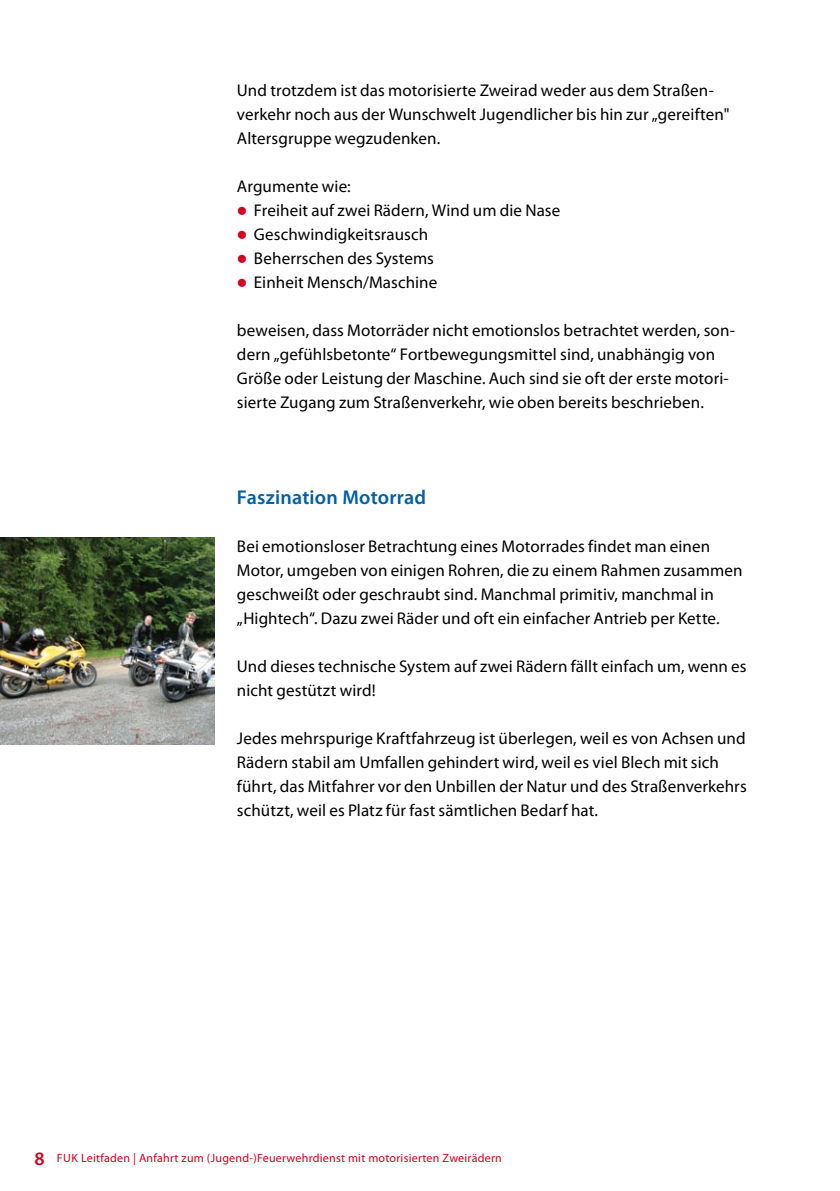
<style>
.page{position:relative;width:840px;height:1191px;background:#fff}
.page>*{position:absolute;margin:0;border:0;box-sizing:border-box;transform-origin:0 0}
.t1{font:600 20px "Myriad Pro";letter-spacing:.01em;color:#005ea8}
.t2{font:17px/24px "Myriad Pro";letter-spacing:.005em;color:#000}
.t3{font:12px "Myriad Pro";letter-spacing:.02em;color:#d4021d}
.s1{font-weight:600;font-size:19px}
</style>
<div class="page">
<img style="left:0;top:537px;width:214px;height:207px">
<p class="t2" style="left:237px;top:78px;width:493px">Und trotzdem ist das motorisierte Zweirad weder aus dem Straßen&shy;verkehr noch aus der Wunschwelt Jugendlicher bis hin zur „gereiften"<br>Altersgruppe wegzudenken.</p>
<p class="t2" style="left:254px;top:174px;width:308px;text-indent:-17px">Argumente wie:<br>Freiheit auf zwei Rädern, Wind um die Nase<br>Geschwindigkeitsrausch<br>Beherrschen des Systems<br>Einheit Mensch/Maschine</p>
<p class="t2" style="left:237px;top:318px;width:499px">beweisen, dass Motorräder nicht emotionslos betrachtet werden, son&shy;dern „gefühlsbetonte“ Fortbewegungsmittel sind, unabhängig von Größe oder Leistung der Maschine. Auch sind sie oft der erste motori&shy;sierte Zugang zum Straßenverkehr, wie oben bereits beschrieben.</p>
<p class="t1" style="left:237px;top:485px;width:191px">Faszination Motorrad</p>
<p class="t2" style="left:237px;top:534px;width:507px">Bei emotionsloser Betrachtung eines Motorrades findet man einen Motor, umgeben von einigen Rohren, die zu einem Rahmen zusammen geschweißt oder geschraubt sind. Manchmal primitiv, manchmal in „Hightech“. Dazu zwei Räder und oft ein einfacher Antrieb per Kette.</p>
<p class="t2" style="left:237px;top:654px;width:511px">Und dieses technische System auf zwei Rädern fällt einfach um, wenn es nicht gestützt wird!</p>
<p class="t2" style="left:237px;top:726px;width:511px">Jedes mehrspurige Kraftfahrzeug ist überlegen, weil es von Achsen und Rädern stabil am Umfallen gehindert wird, weil es viel Blech mit sich führt, das Mitfahrer vor den Unbillen der Natur und des Straßenverkehrs schützt, weil es Platz für fast sämtlichen Bedarf hat.</p>
<p class="t3" style="left:35px;top:1150px;width:468px"><span class="s1">8</span> FUK Leitfaden | Anfahrt zum (Jugend-)Feuerwehrdienst mit motorisierten Zweirädern</p>
</div>
